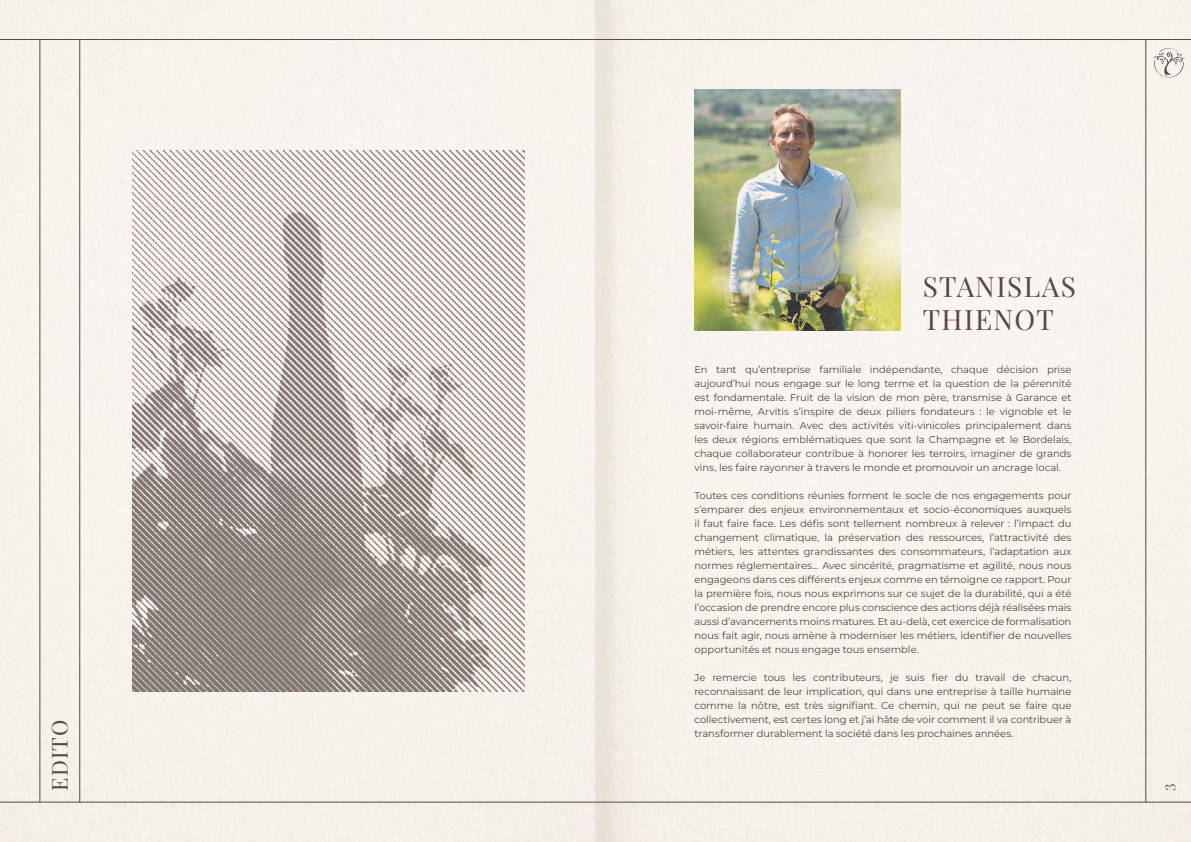
<style>
.page{position:relative;width:1191px;height:842px;background:#fff}
.page>*{position:absolute;margin:0;border:0;box-sizing:border-box;transform-origin:0 0}
.t1{font:28px/33.6px "Playfair Display";letter-spacing:.05em;color:#584646}
.t2{font:22px "Playfair Display";letter-spacing:.05em;color:#584646}
.t3{font:14px "Playfair Display";color:#575756}
.t4{font:10px/14px "Montserrat";letter-spacing:-.005em;color:#584646;text-align:justify}
</style>
<div class="page">
<div style="left:0;top:0;width:595px;height:842px;background:#f6f2ed"></div>
<div style="left:595px;top:0;width:596px;height:842px;background:#f6f2ed"></div>
<hr style="left:1145px;top:40px;width:1px;height:762px;background:#584646">
<svg style="left:1153px;top:47px;width:31px;height:31px"></svg>
<hr style="left:40px;top:40px;width:1px;height:762px;background:#584646">
<hr style="left:0;top:802px;width:1191px;height:1px;background:#584646">
<hr style="left:0;top:39px;width:1191px;height:1px;background:#584646">
<hr style="left:80px;top:39px;width:1px;height:763px;background:#584646">
<img style="left:133px;top:151px;width:391px;height:540px">
<img style="left:694px;top:90px;width:206px;height:240px">
<h2 class="t2" style="left:42px;top:791px;width:72px;rotate:-90deg">EDITO</h2>
<h1 class="t1" style="left:922px;top:267px;width:155px">STANISLAS<br>THIENOT</h1>
<p class="t4" style="left:694px;top:362px;width:378px">En tant qu’entreprise familiale indépendante, chaque décision prise aujourd’hui nous engage sur le long terme et la question de la pérennité est fondamentale. Fruit de la vision de mon père, transmise à Garance et moi-même, Arvitis s’inspire de deux piliers fondateurs : le vignoble et le savoir-faire humain. Avec des activités viti-vinicoles principalement dans les deux régions emblématiques que sont la Champagne et le Bordelais, chaque collaborateur contribue à honorer les terroirs, imaginer de grands vins, les faire rayonner à travers le monde et promouvoir un ancrage local.</p>
<p class="t4" style="left:694px;top:488px;width:378px">Toutes ces conditions réunies forment le socle de nos engagements pour s’emparer des enjeux environnementaux et socio-économiques auxquels il faut faire face. Les défis sont tellement nombreux à relever : l’impact du changement climatique, la préservation des ressources, l’attractivité des métiers, les attentes grandissantes des consommateurs, l’adaptation aux normes réglementaires… Avec sincérité, pragmatisme et agilité, nous nous engageons dans ces différents enjeux comme en témoigne ce rapport. Pour la première fois, nous nous exprimons sur ce sujet de la durabilité, qui a été l’occasion de prendre encore plus conscience des actions déjà réalisées mais aussi d’avancements moins matures. Et au-delà, cet exercice de formalisation nous fait agir, nous amène à moderniser les métiers, identifier de nouvelles opportunités et nous engage tous ensemble.</p>
<p class="t4" style="left:694px;top:670px;width:378px">Je remercie tous les contributeurs, je suis fier du travail de chacun, reconnaissant de leur implication, qui dans une entreprise à taille humaine comme la nôtre, est très signifiant. Ce chemin, qui ne peut se faire que collectivement, est certes long et j’ai hâte de voir comment il va contribuer à transformer durablement la société dans les prochaines années.</p>
<h3 class="t3" style="left:1159px;top:791px;width:9px;rotate:-90deg">3</h3>
</div>
